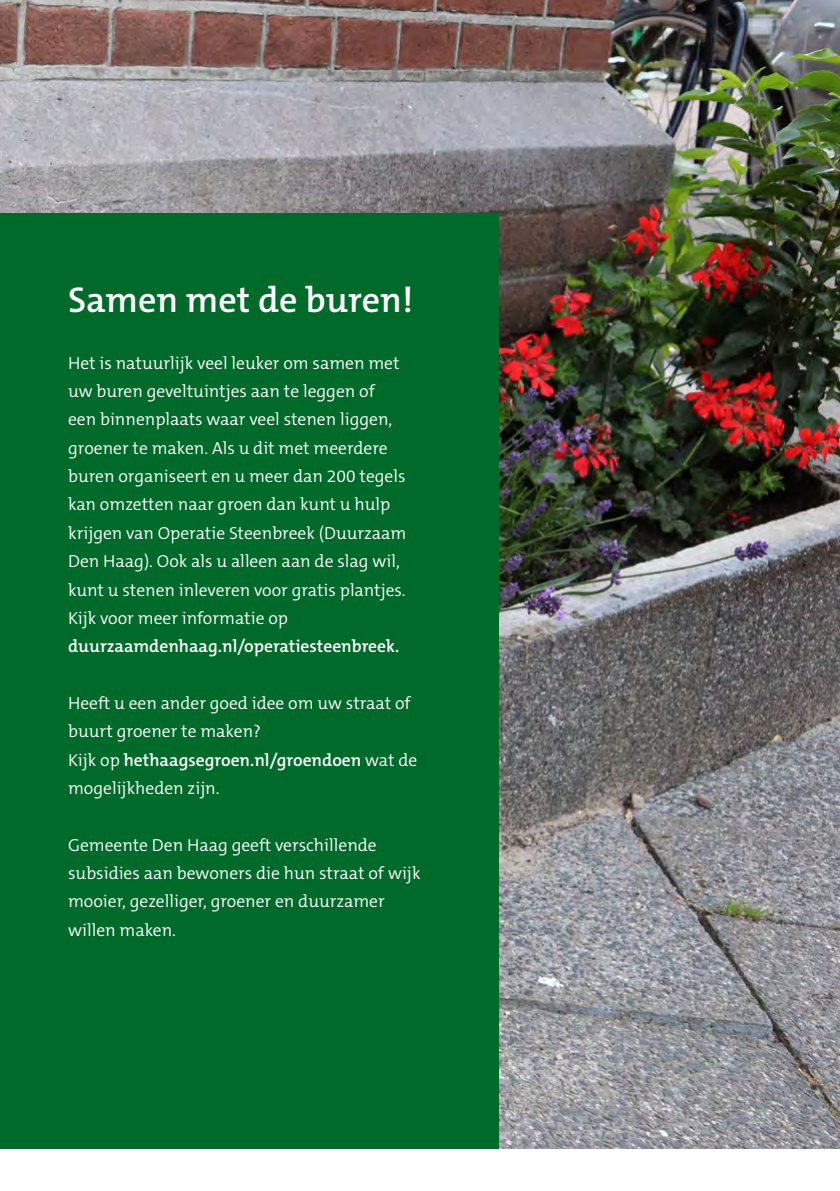
<style>
.page{position:relative;width:840px;height:1191px;background:#fff}
.page>*{position:absolute;margin:0;border:0;box-sizing:border-box;transform-origin:0 0}
.Tussenkop_Groen{font:600 36px "The Mix C5";color:#fff}
.Broodtekst{font:300 17.6px/28.4px "The Mix C5";color:#fff}
.Broodtekst-2{font:600 17.6px/28.4px "The Mix C5";color:#fff}
.s1{font-weight:300}
.s2{font-weight:600}
</style>
<div class="page">
<img style="left:0;top:0;width:839px;height:1148px">
<div style="left:0;top:213px;width:498px;height:935px;background:#006a2a"></div>
<h2 class="Tussenkop_Groen" style="left:68px;top:277px;width:346px">Samen met de buren!</h2>
<p class="Broodtekst" style="left:68px;top:349px;width:339px">Het is natuurlijk veel leuker om samen met uw buren geveltuintjes aan te leggen of een binnenplaats waar veel stenen liggen, groener te maken. Als u dit met meerdere buren organiseert en u meer dan 200 tegels kan omzetten naar groen dan kunt u hulp krijgen van Operatie Steenbreek (Duurzaam Den Haag). Ook als u alleen aan de slag wil, kunt u stenen inleveren voor gratis plantjes.</p>
<p class="Broodtekst-2" style="left:68px;top:604px;width:332px"><span class="s1">Kijk voor meer informatie op </span>duurzaamdenhaag.nl/operatiesteenbreek.</p>
<p class="Broodtekst" style="left:68px;top:689px;width:344px">Heeft u een ander goed idee om uw straat of buurt groener te maken?</p>
<p class="Broodtekst" style="left:68px;top:745px;width:350px">Kijk op <span class="s2">hethaagsegroen.nl/groendoen</span> wat de mogelijkheden zijn.</p>
<p class="Broodtekst" style="left:68px;top:830px;width:354px">Gemeente Den Haag geeft verschillende subsidies aan bewoners die hun straat of wijk mooier, gezelliger, groener en duurzamer willen maken.</p>
</div>
